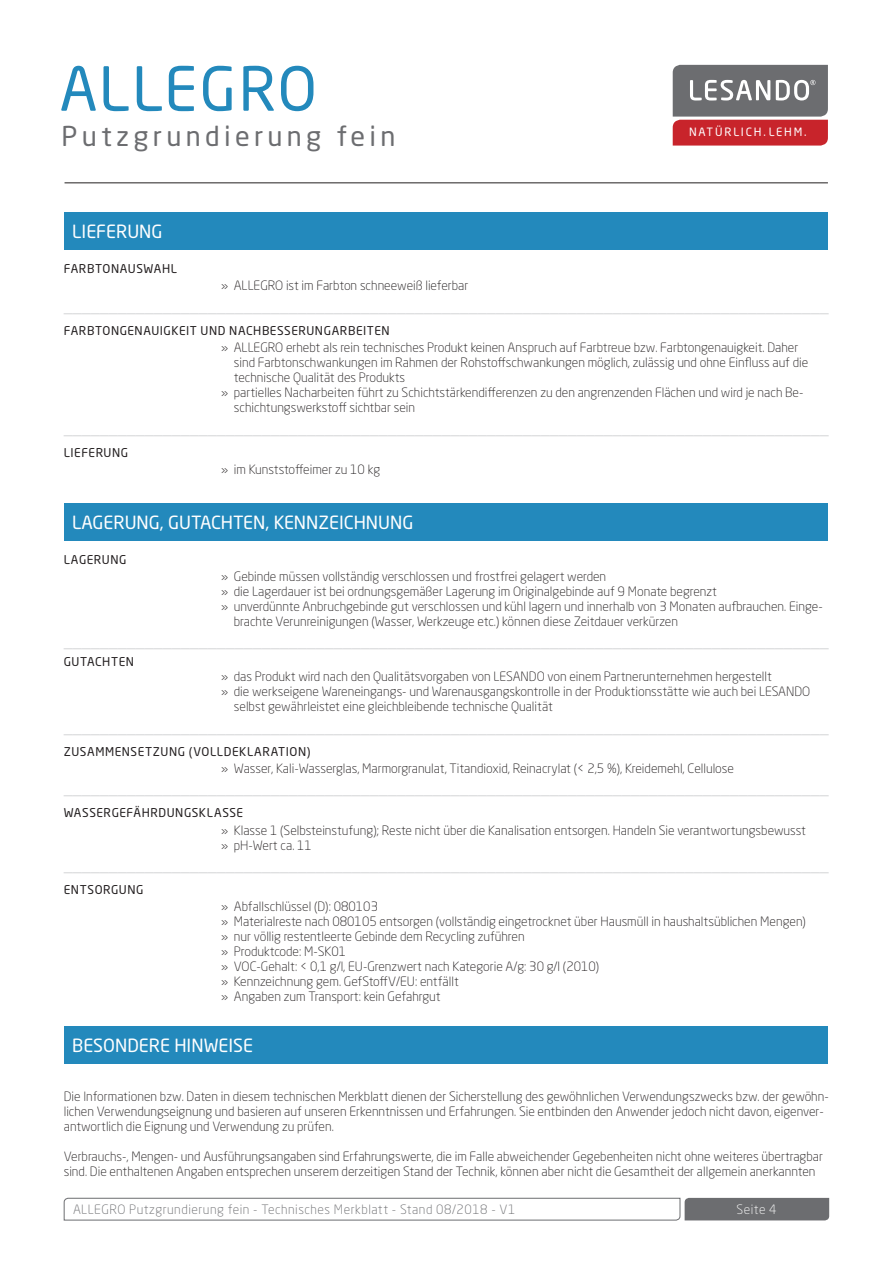
<style>
.page{position:relative;width:893px;height:1263px;background:#fff}
.page>*{position:absolute;margin:0;border:0;box-sizing:border-box;transform-origin:0 0}
.t1{font:60px "Neo Sans Pro";letter-spacing:.03em;color:#2389bc}
.t2{font:27px "Neo Sans Pro";letter-spacing:.16em;color:#6c6d70}
.t3{font:18px "Minion Pro";color:#d1d2d4}
.t4{font:18px "Neo Sans Pro";color:#fff}
.t5{font:300 12.75px/15px "Neo Sans Pro";color:#231f20}
.t6{font:300 12.75px "Neo Sans Pro";letter-spacing:.04em;color:#6c6d70}
.t7{font:300 12.75px "Neo Sans Pro";letter-spacing:.04em;color:#fff}
.t8{font:12px "Neo Sans Pro";letter-spacing:.045em;color:#231f20}
.t9{font:11.4px "Neo Sans Pro";letter-spacing:.16em;color:#fff}
</style>
<div class="page">
<svg style="left:673px;top:65px;width:155px;height:81px;background:#9b676b"></svg>
<svg style="left:63px;top:1197px;width:766px;height:24px"></svg>
<hr style="left:65px;top:182px;width:763px;height:1px;background:#231f20">
<div style="left:64px;top:213px;width:764px;height:37px;background:#2389bc"></div>
<div style="left:64px;top:503px;width:764px;height:37px;background:#2389bc"></div>
<div style="left:64px;top:1026px;width:764px;height:38px;background:#2389bc"></div>
<h1 class="t1" style="left:60px;top:52px;width:259px">ALLEGRO</h1>
<h2 class="t2" style="left:62px;top:120px;width:335px">Putzgrundierung fein</h2>
<h3 class="t4" style="left:72px;top:221px;width:92px">LIEFERUNG</h3>
<p class="t8" style="left:64px;top:262px;width:115px">FARBTONAUSWAHL</p>
<p class="t9" style="left:689px;top:125px;width:119px">NATÜRLICH.LEHM.</p>
<p class="t5" style="left:221px;top:278px;width:249px">» ALLEGRO ist im Farbton schneeweiß lieferbar</p>
<h3 class="t3" style="left:64px;top:294px;width:767px">_____________________________________________________________________________________</h3>
<p class="t8" style="left:64px;top:323px;width:327px">FARBTONGENAUIGKEIT UND NACHBESSERUNGARBEITEN</p>
<p class="t5" style="left:221px;top:340px;width:579px">» ALLEGRO erhebt als rein technisches Produkt keinen Anspruch auf Farbtreue bzw. Farbtongenauigkeit. Daher</p>
<p class="t5" style="left:234px;top:355px;width:576px">sind Farbtonschwankungen im Rahmen der Rohstoffschwankungen möglich, zulässig und ohne Einfluss auf die</p>
<p class="t5" style="left:234px;top:370px;width:173px">technische Qualität des Produkts</p>
<p class="t5" style="left:221px;top:385px;width:584px">» partielles Nacharbeiten führt zu Schichtstärkendifferenzen zu den angrenzenden Flächen und wird je nach Be-</p>
<p class="t5" style="left:234px;top:400px;width:183px">schichtungswerkstoff sichtbar sein</p>
<h3 class="t3" style="left:64px;top:416px;width:767px">_____________________________________________________________________________________</h3>
<p class="t8" style="left:64px;top:445px;width:66px">LIEFERUNG</p>
<p class="t5" style="left:221px;top:462px;width:161px">» im Kunststoffeimer zu 10 kg</p>
<h3 class="t4" style="left:72px;top:511px;width:343px">LAGERUNG, GUTACHTEN, KENNZEICHNUNG</h3>
<p class="t8" style="left:64px;top:552px;width:64px">LAGERUNG</p>
<p class="t5" style="left:221px;top:568px;width:387px">» Gebinde müssen vollständig verschlossen und frostfrei gelagert werden</p>
<p class="t5" style="left:221px;top:583px;width:497px">» die Lagerdauer ist bei ordnungsgemäßer Lagerung im Originalgebinde auf 9 Monate begrenzt</p>
<p class="t5" style="left:221px;top:598px;width:603px">» unverdünnte Anbruchgebinde gut verschlossen und kühl lagern und innerhalb von 3 Monaten aufbrauchen. Einge-</p>
<p class="t5" style="left:234px;top:613px;width:446px">brachte Verunreinigungen (Wasser, Werkzeuge etc.) können diese Zeitdauer verkürzen</p>
<h3 class="t3" style="left:64px;top:629px;width:767px">_____________________________________________________________________________________</h3>
<p class="t8" style="left:64px;top:654px;width:72px">GUTACHTEN</p>
<p class="t5" style="left:221px;top:669px;width:552px">» das Produkt wird nach den Qualitätsvorgaben von LESANDO von einem Partnerunternehmen hergestellt</p>
<p class="t5" style="left:221px;top:684px;width:591px">» die werkseigene Wareneingangs- und Warenausgangskontrolle in der Produktionsstätte wie auch bei LESANDO</p>
<p class="t5" style="left:234px;top:699px;width:320px">selbst gewährleistet eine gleichbleibende technische Qualität</p>
<h3 class="t3" style="left:64px;top:715px;width:767px">_____________________________________________________________________________________</h3>
<p class="t8" style="left:64px;top:744px;width:248px">ZUSAMMENSETZUNG (VOLLDEKLARATION)</p>
<p class="t5" style="left:221px;top:760px;width:514px">» Wasser, Kali-Wasserglas, Marmorgranulat, Titandioxid, Reinacrylat (&lt; 2,5 %), Kreidemehl, Cellulose</p>
<h3 class="t3" style="left:64px;top:776px;width:767px">_____________________________________________________________________________________</h3>
<p class="t8" style="left:64px;top:806px;width:181px">WASSERGEFÄHRDUNGSKLASSE</p>
<p class="t5" style="left:221px;top:822px;width:586px">» Klasse 1 (Selbsteinstufung); Reste nicht über die Kanalisation entsorgen. Handeln Sie verantwortungsbewusst » pH-Wert ca. 11</p>
<h3 class="t3" style="left:64px;top:853px;width:767px">_____________________________________________________________________________________</h3>
<p class="t8" style="left:64px;top:882px;width:81px">ENTSORGUNG</p>
<p class="t5" style="left:221px;top:899px;width:586px">» Abfallschlüssel (D): 080103<br>» Materialreste nach 080105 entsorgen (vollständig eingetrocknet über Hausmüll in haushaltsüblichen Mengen) » nur völlig restentleerte Gebinde dem Recycling zuführen<br>» Produktcode: M-SK01<br>» VOC-Gehalt: &lt; 0,1 g/l, EU-Grenzwert nach Kategorie A/g: 30 g/l (2010)<br>» Kennzeichnung gem. GefStoffV/EU: entfällt<br>» Angaben zum Transport: kein Gefahrgut</p>
<h3 class="t4" style="left:72px;top:1034px;width:182px">BESONDERE HINWEISE</h3>
<p class="t5" style="left:64px;top:1088px;width:766px">Die Informationen bzw. Daten in diesem technischen Merkblatt dienen der Sicherstellung des gewöhnlichen Verwendungszwecks bzw. der gewöhn&shy;lichen Verwendungseignung und basieren auf unseren Erkenntnissen und Erfahrungen. Sie entbinden den Anwender jedoch nicht davon, eigenver&shy;antwortlich die Eignung und Verwendung zu prüfen.</p>
<p class="t5" style="left:64px;top:1148px;width:761px">Verbrauchs-, Mengen- und Ausführungsangaben sind Erfahrungswerte, die im Falle abweichender Gegebenheiten nicht ohne weiteres übertragbar sind. Die enthaltenen Angaben entsprechen unserem derzeitigen Stand der Technik, können aber nicht die Gesamtheit der allgemein anerkannten</p>
<p class="t6" style="left:73px;top:1202px;width:444px">ALLEGRO Putzgrundierung fein - Technisches Merkblatt - Stand 08/2018 - V1</p>
<p class="t7" style="left:737px;top:1202px;width:42px">Seite 4</p>
</div>
